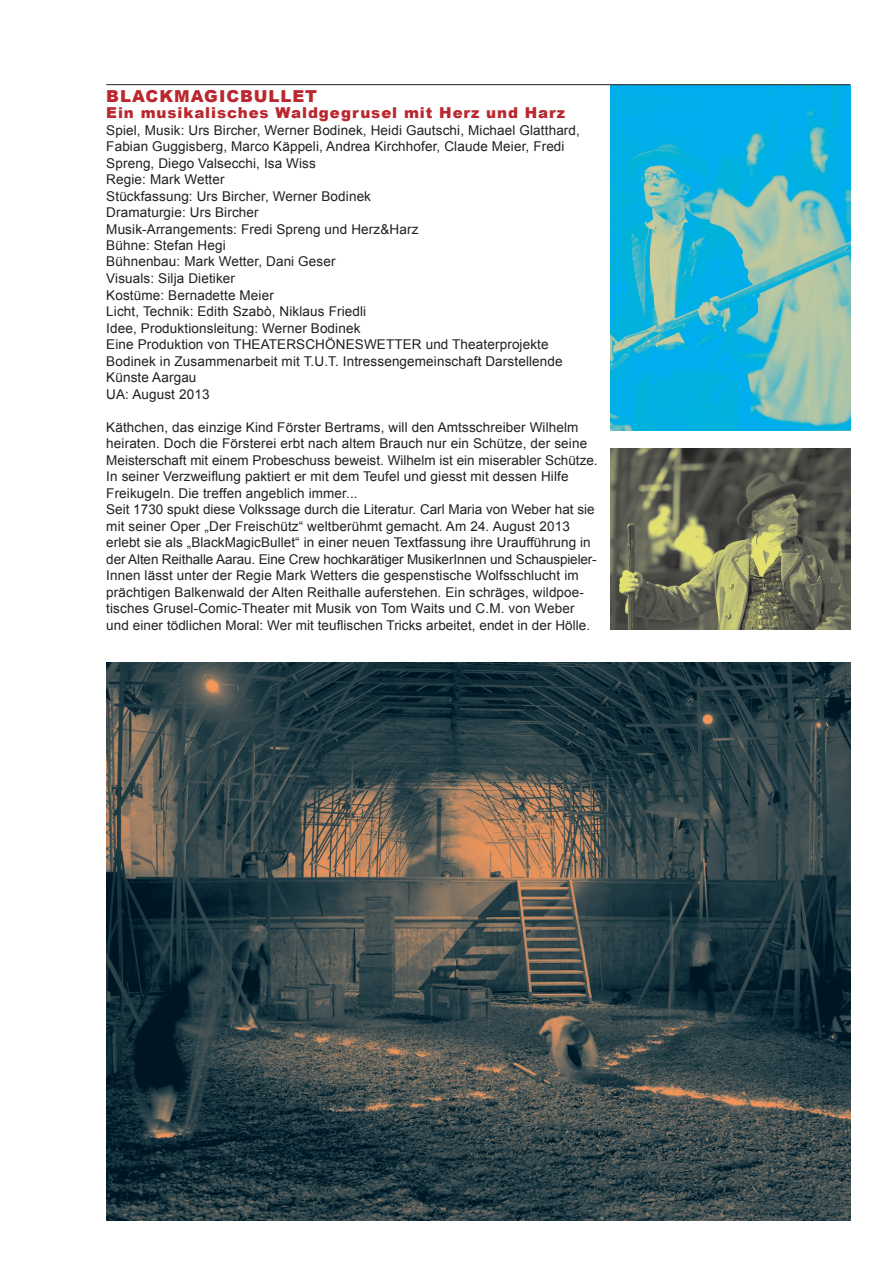
<style>
.page{position:relative;width:893px;height:1263px;background:#fff}
.page>*{position:absolute;margin:0;border:0;box-sizing:border-box;transform-origin:0 0}
.t1{font:900 16.5px "Arial";letter-spacing:.06em;color:#bb272e}
.t2{font:900 15px "Arial";letter-spacing:.06em;color:#bb272e}
.t3{font:13.5px/16.5px "Arial";letter-spacing:.01em;color:#231f20}
</style>
<div class="page">
<img style="left:106px;top:663px;width:744px;height:557px">
<img style="left:611px;top:85px;width:239px;height:346px">
<img style="left:611px;top:448px;width:239px;height:182px">
<hr style="left:106px;top:84px;width:744px;height:1px;background:#231f20">
<p class="t1" style="left:106px;top:84px;width:212px">blackmagicbullet</p>
<p class="t2" style="left:106px;top:102px;width:460px">Ein musikalisches Waldgegrusel mit Herz und Harz</p>
<p class="t3" style="left:106px;top:122px;width:475px">Spiel, Musik: Urs Bircher, Werner Bodinek, Heidi Gautschi, Michael Glatthard, Fabian Guggisberg, Marco Käppeli, Andrea Kirchhofer, Claude Meier, Fredi Spreng, Diego Valsecchi, Isa Wiss<br>Regie: Mark Wetter<br>Stückfassung: Urs Bircher, Werner Bodinek<br>Dramaturgie: Urs Bircher<br>Musik-Arrangements: Fredi Spreng und Herz&amp;Harz<br>Bühne: Stefan Hegi<br>Bühnenbau: Mark Wetter, Dani Geser<br>Visuals: Silja Dietiker<br>Kostüme: Bernadette Meier<br>Licht, Technik: Edith Szabò, Niklaus Friedli<br>Idee, Produktionsleitung: Werner Bodinek<br>Eine Produktion von THEATERSCHÖNESWETTER und Theaterprojekte Bodinek in Zusammenarbeit mit T.U.T. Intressengemeinschaft Darstellende Künste Aargau<br>UA: August 2013</p>
<p class="t3" style="left:106px;top:419px;width:493px">Käthchen, das einzige Kind Förster Bertrams, will den Amtsschreiber Wilhelm heiraten. Doch die Försterei erbt nach altem Brauch nur ein Schütze, der seine Meisterschaft mit einem Probeschuss beweist. Wilhelm ist ein miserabler Schütze.<br>In seiner Verzweiflung paktiert er mit dem Teufel und giesst mit dessen Hilfe Freikugeln. Die treffen angeblich immer...<br>Seit 1730 spukt diese Volkssage durch die Literatur. Carl Maria von Weber hat sie mit seiner Oper „Der Freischütz“ weltberühmt gemacht. Am 24. August 2013 erlebt sie als „BlackMagicBullet“ in einer neuen Textfassung ihre Uraufführung in der Alten Reithalle Aarau. Eine Crew hochkarätiger MusikerInnen und Schauspieler-Innen lässt unter der Regie Mark Wetters die gespenstische Wolfsschlucht im prächtigen Balkenwald der Alten Reithalle auferstehen. Ein schräges, wildpoe&shy;tisches Grusel-Comic-Theater mit Musik von Tom Waits und C.M. von Weber und einer tödlichen Moral: Wer mit teuflischen Tricks arbeitet, endet in der Hölle.</p>
</div>
